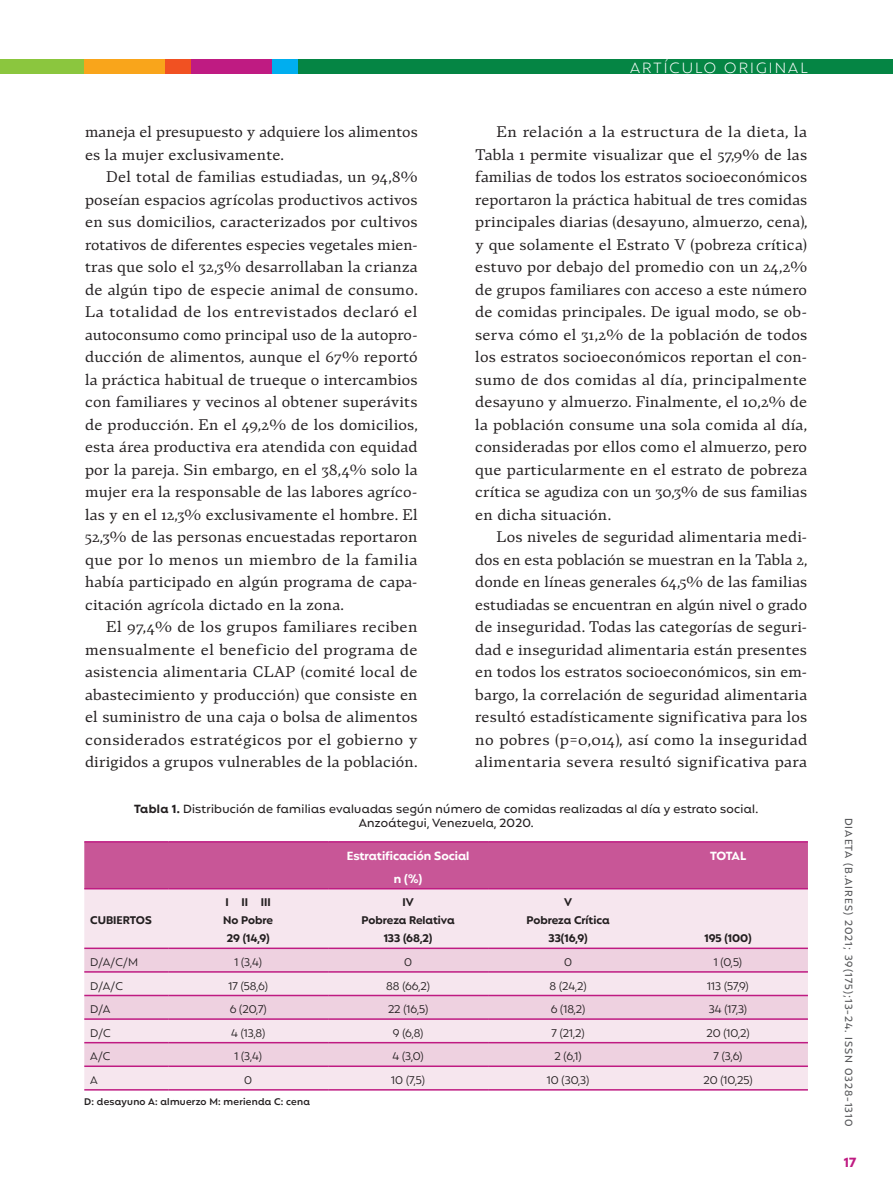
<style>
.page{position:relative;width:893px;height:1191px;background:#fff}
.page>*{position:absolute;margin:0;border:0;box-sizing:border-box;transform-origin:0 0}
.t1{font:15px/22.5px "Teramo Txt Rg";letter-spacing:.01em;color:#231f20;text-align:justify}
.t2{font:300 15px "Mangueira";letter-spacing:.14em;color:#fff}
.t3{font:700 13.5px "Mangueira";color:#bf1b82}
.t4{font:500 12px/13.5px "Mangueira";letter-spacing:.025em;color:#231f20;text-align:center}
.t5{font:700 12px/22.5px "Mangueira";color:#fff;text-align:center}
.t6{font:11.25px "Mangueira";color:#231f20}
.t7{font:700 11.25px/18px "Mangueira";color:#231f20;text-align:center}
.t8{font:500 10.5px "Mangueira";letter-spacing:.1em;color:#57585a}
.t9{font:600 9.75px "Mangueira";letter-spacing:.025em;color:#231f20}
.s1{font-weight:700}
</style>
<div class="page">
<div style="left:1px;top:60px;width:892px;height:14px;background:#058544"></div>
<div style="left:0;top:60px;width:84px;height:14px;background:#8bc63e"></div>
<div style="left:84px;top:60px;width:82px;height:14px;background:#f9a51b"></div>
<div style="left:166px;top:60px;width:25px;height:14px;background:#f15122"></div>
<div style="left:191px;top:60px;width:82px;height:14px;background:#bf1b82"></div>
<div style="left:273px;top:60px;width:25px;height:14px;background:#00aeef"></div>
<div style="left:84px;top:842px;width:724px;height:46px;background:#c85697"></div>
<div style="left:84px;top:889px;width:724px;height:200px;background:#f6e6ee"></div>
<svg style="left:84px;top:949px;width:724px;height:116px;background:#f0d5e3"></svg>
<hr style="left:84px;top:947px;width:84px;height:2px;background:#bf1b82">
<hr style="left:168px;top:947px;width:160px;height:2px;background:#bf1b82">
<hr style="left:328px;top:947px;width:160px;height:2px;background:#bf1b82">
<hr style="left:488px;top:947px;width:160px;height:2px;background:#bf1b82">
<hr style="left:648px;top:947px;width:160px;height:2px;background:#bf1b82">
<hr style="left:84px;top:971px;width:84px;height:1px;background:#bf1b82">
<hr style="left:168px;top:971px;width:160px;height:1px;background:#bf1b82">
<hr style="left:328px;top:971px;width:160px;height:1px;background:#bf1b82">
<hr style="left:488px;top:971px;width:160px;height:1px;background:#bf1b82">
<hr style="left:648px;top:971px;width:160px;height:1px;background:#bf1b82">
<hr style="left:84px;top:994px;width:84px;height:2px;background:#bf1b82">
<hr style="left:168px;top:994px;width:160px;height:2px;background:#bf1b82">
<hr style="left:328px;top:994px;width:160px;height:2px;background:#bf1b82">
<hr style="left:488px;top:994px;width:160px;height:2px;background:#bf1b82">
<hr style="left:648px;top:994px;width:160px;height:2px;background:#bf1b82">
<hr style="left:84px;top:1018px;width:84px;height:1px;background:#bf1b82">
<hr style="left:168px;top:1018px;width:160px;height:1px;background:#bf1b82">
<hr style="left:328px;top:1018px;width:160px;height:1px;background:#bf1b82">
<hr style="left:488px;top:1018px;width:160px;height:1px;background:#bf1b82">
<hr style="left:648px;top:1018px;width:160px;height:1px;background:#bf1b82">
<hr style="left:84px;top:1042px;width:84px;height:1px;background:#bf1b82">
<hr style="left:168px;top:1042px;width:160px;height:1px;background:#bf1b82">
<hr style="left:328px;top:1042px;width:160px;height:1px;background:#bf1b82">
<hr style="left:488px;top:1042px;width:160px;height:1px;background:#bf1b82">
<hr style="left:648px;top:1042px;width:160px;height:1px;background:#bf1b82">
<hr style="left:84px;top:841px;width:84px;height:1px;background:#bf1b82">
<hr style="left:168px;top:841px;width:160px;height:1px;background:#bf1b82">
<hr style="left:328px;top:841px;width:160px;height:1px;background:#bf1b82">
<hr style="left:488px;top:841px;width:160px;height:1px;background:#bf1b82">
<hr style="left:648px;top:841px;width:160px;height:1px;background:#bf1b82">
<hr style="left:84px;top:888px;width:84px;height:1px;background:#bf1b82">
<hr style="left:168px;top:888px;width:160px;height:1px;background:#bf1b82">
<hr style="left:328px;top:888px;width:160px;height:1px;background:#bf1b82">
<hr style="left:488px;top:888px;width:160px;height:1px;background:#bf1b82">
<hr style="left:648px;top:888px;width:160px;height:1px;background:#bf1b82">
<hr style="left:84px;top:1065px;width:84px;height:2px;background:#bf1b82">
<hr style="left:168px;top:1065px;width:160px;height:2px;background:#bf1b82">
<hr style="left:328px;top:1065px;width:160px;height:2px;background:#bf1b82">
<hr style="left:488px;top:1065px;width:160px;height:2px;background:#bf1b82">
<hr style="left:648px;top:1065px;width:160px;height:2px;background:#bf1b82">
<hr style="left:84px;top:1089px;width:84px;height:1px;background:#bf1b82">
<hr style="left:168px;top:1089px;width:160px;height:1px;background:#bf1b82">
<hr style="left:328px;top:1089px;width:160px;height:1px;background:#bf1b82">
<hr style="left:488px;top:1089px;width:160px;height:1px;background:#bf1b82">
<hr style="left:648px;top:1089px;width:160px;height:1px;background:#bf1b82">
<p class="t2" style="left:630px;top:58px;width:179px">ARTÍCULO ORIGINAL</p>
<p class="t1" style="left:85px;top:120px;width:334px">maneja el presupuesto y adquiere los alimentos es la mujer exclusivamente.</p>
<p class="t1" style="left:85px;top:165px;width:334px;text-indent:21px">Del total de familias estudiadas, un 94,8% poseían espacios agrícolas productivos activos en sus domicilios, caracterizados por cultivos rotativos de diferentes especies vegetales mien&shy;tras que solo el 32,3% desarrollaban la crianza de algún tipo de especie animal de consumo.<br>La totalidad de los entrevistados declaró el autoconsumo como principal uso de la autopro&shy;ducción de alimentos, aunque el 67% reportó la práctica habitual de trueque o intercambios con familiares y vecinos al obtener superávits de producción. En el 49,2% de los domicilios, esta área productiva era atendida con equidad por la pareja. Sin embargo, en el 38,4% solo la mujer era la responsable de las labores agríco&shy;las y en el 12,3% exclusivamente el hombre. El 52,3% de las personas encuestadas reportaron que por lo menos un miembro de la familia había participado en algún programa de capa&shy;citación agrícola dictado en la zona.</p>
<p class="t1" style="left:85px;top:615px;width:334px;text-indent:21px">El 97,4% de los grupos familiares reciben mensualmente el beneficio del programa de asistencia alimentaria CLAP (comité local de abastecimiento y producción) que consiste en el suministro de una caja o bolsa de alimentos considerados estratégicos por el gobierno y dirigidos a grupos vulnerables de la población.</p>
<p class="t1" style="left:475px;top:120px;width:334px;text-indent:21px">En relación a la estructura de la dieta, la Tabla 1 permite visualizar que el 57,9% de las familias de todos los estratos socioeconómicos reportaron la práctica habitual de tres comidas principales diarias (desayuno, almuerzo, cena), y que solamente el Estrato V (pobreza crítica) estuvo por debajo del promedio con un 24,2% de grupos familiares con acceso a este número de comidas principales. De igual modo, se ob&shy;serva cómo el 31,2% de la población de todos los estratos socioeconómicos reportan el con&shy;sumo de dos comidas al día, principalmente desayuno y almuerzo. Finalmente, el 10,2% de la población consume una sola comida al día, consideradas por ellos como el almuerzo, pero que particularmente en el estrato de pobreza crítica se agudiza con un 30,3% de sus familias en dicha situación.</p>
<p class="t1" style="left:475px;top:525px;width:334px;text-indent:21px">Los niveles de seguridad alimentaria medi&shy;dos en esta población se muestran en la Tabla 2, donde en líneas generales 64,5% de las familias estudiadas se encuentran en algún nivel o grado de inseguridad. Todas las categorías de seguri&shy;dad e inseguridad alimentaria están presentes en todos los estratos socioeconómicos, sin em&shy;bargo, la correlación de seguridad alimentaria resultó estadísticamente significativa para los no pobres (p=0,014), así como la inseguridad alimentaria severa resultó significativa para</p>
<p class="t4" style="left:134px;top:803px;width:625px"><span class="s1">Tabla 1.</span> Distribución de familias evaluadas según número de comidas realizadas al día y estrato social.<br>Anzoátegui, Venezuela, 2020.</p>
<p class="t5" style="left:347px;top:846px;width:124px">Estratificación Social n (%)</p>
<p class="t5" style="left:710px;top:846px;width:38px">TOTAL</p>
<p class="t7" style="left:90px;top:912px;width:63px">CUBIERTOS</p>
<p class="t7" style="left:223px;top:894px;width:51px">I II III<br>No Pobre<br>29 (14,9)</p>
<p class="t7" style="left:362px;top:894px;width:95px">IV<br>Pobreza Relativa<br>133 (68,2)</p>
<p class="t7" style="left:526px;top:894px;width:85px">V<br>Pobreza Crítica<br>33(16,9)</p>
<p class="t7" style="left:704px;top:930px;width:49px">195 (100)</p>
<p class="t6" style="left:90px;top:954px;width:49px">D/A/C/M</p>
<p class="t6" style="left:234px;top:954px;width:29px">1 (3,4)</p>
<p class="t6" style="left:404px;top:954px;width:9px">0</p>
<p class="t6" style="left:564px;top:954px;width:9px">0</p>
<p class="t6" style="left:714px;top:954px;width:30px">1 (0,5)</p>
<p class="t6" style="left:90px;top:978px;width:34px">D/A/C</p>
<p class="t6" style="left:228px;top:978px;width:41px">17 (58,6)</p>
<p class="t6" style="left:386px;top:978px;width:45px">88 (66,2)</p>
<p class="t6" style="left:549px;top:978px;width:39px">8 (24,2)</p>
<p class="t6" style="left:707px;top:978px;width:43px">113 (57,9)</p>
<p class="t6" style="left:90px;top:1001px;width:22px">D/A</p>
<p class="t6" style="left:230px;top:1001px;width:38px">6 (20,7)</p>
<p class="t6" style="left:388px;top:1001px;width:42px">22 (16,5)</p>
<p class="t6" style="left:551px;top:1001px;width:36px">6 (18,2)</p>
<p class="t6" style="left:709px;top:1001px;width:40px">34 (17,3)</p>
<p class="t6" style="left:90px;top:1025px;width:22px">D/C</p>
<p class="t6" style="left:231px;top:1025px;width:36px">4 (13,8)</p>
<p class="t6" style="left:393px;top:1025px;width:32px">9 (6,8)</p>
<p class="t6" style="left:551px;top:1025px;width:34px">7 (21,2)</p>
<p class="t6" style="left:706px;top:1025px;width:45px">20 (10,2)</p>
<p class="t6" style="left:90px;top:1048px;width:22px">A/C</p>
<p class="t6" style="left:234px;top:1048px;width:29px">1 (3,4)</p>
<p class="t6" style="left:392px;top:1048px;width:33px">4 (3,0)</p>
<p class="t6" style="left:555px;top:1048px;width:28px">2 (6,1)</p>
<p class="t6" style="left:714px;top:1048px;width:30px">7 (3,6)</p>
<p class="t6" style="left:90px;top:1072px;width:9px">A</p>
<p class="t6" style="left:244px;top:1072px;width:9px">0</p>
<p class="t6" style="left:391px;top:1072px;width:35px">10 (7,5)</p>
<p class="t6" style="left:547px;top:1072px;width:44px">10 (30,3)</p>
<p class="t6" style="left:703px;top:1072px;width:51px">20 (10,25)</p>
<p class="t9" style="left:84px;top:1095px;width:227px">D: desayuno A: almuerzo M: merienda C: cena</p>
<p class="t8" style="left:856px;top:817px;width:310px;rotate:90deg">DIAETA (B.AIRES) 2021; 39(175);13-24. ISSN 0328-1310</p>
<p class="t3" style="left:844px;top:1153px;width:14px">17</p>
</div>
